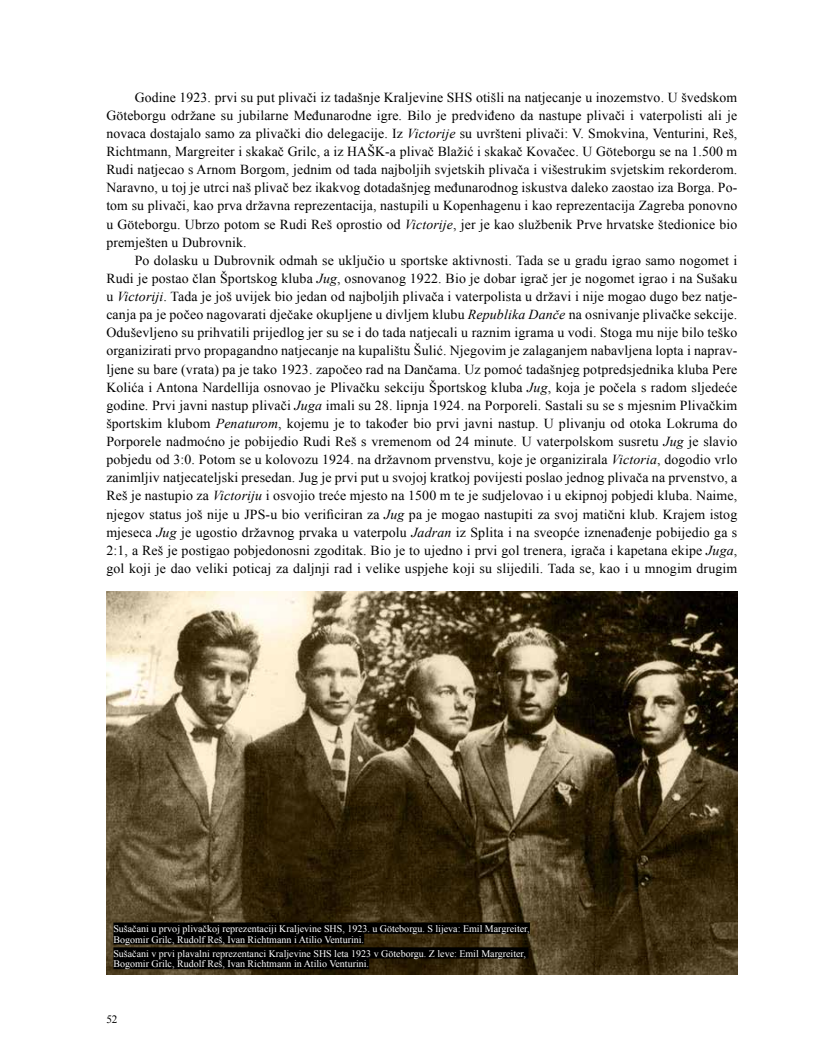
<style>
.page{position:relative;width:833px;height:1063px;background:#fff}
.page>*{position:absolute;margin:0;border:0;box-sizing:border-box;transform-origin:0 0}
.t1{font:13.75px/18.1px "Times New Roman";letter-spacing:.01em;color:#000;text-align:justify}
.t2{font:11.25px "Times New Roman";color:#000}
.t3{font:10px/10.6px "Times New Roman";color:#fff}
.s1{font-style:italic}
</style>
<div class="page">
<img style="left:106px;top:592px;width:631px;height:382px">
<div style="left:113px;top:923px;width:417px;height:11px;background:#000"></div>
<div style="left:113px;top:933px;width:251px;height:11px;background:#000"></div>
<div style="left:113px;top:947px;width:415px;height:12px;background:#000"></div>
<div style="left:113px;top:958px;width:256px;height:11px;background:#000"></div>
<p class="t1" style="left:106px;top:88px;width:632px;text-indent:28px">Godine 1923. prvi su put plivači iz tadašnje Kraljevine SHS otišli na natjecanje u inozemstvo. U švedskom Göteborgu održane su jubilarne Međunarodne igre. Bilo je predviđeno da nastupe plivači i vaterpolisti ali je novaca dostajalo samo za plivački dio delegacije. Iz <span class="s1">Victorije</span> su uvršteni plivači: V. Smokvina, Venturini, Reš, Richtmann, Margreiter i skakač Grilc, a iz HAŠK-a plivač Blažić i skakač Kovačec. U Göteborgu se na 1.500 m Rudi natjecao s Arnom Borgom, jednim od tada najboljih svjetskih plivača i višestrukim svjetskim rekorderom.<br>Naravno, u toj je utrci naš plivač bez ikakvog dotadašnjeg međunarodnog iskustva daleko zaostao iza Borga. Po&shy;tom su plivači, kao prva državna reprezentacija, nastupili u Kopenhagenu i kao reprezentacija Zagreba ponovno u Göteborgu. Ubrzo potom se Rudi Reš oprostio od <span class="s1">Victorije</span>, jer je kao službenik Prve hrvatske štedionice bio premješten u Dubrovnik.</p>
<p class="t1" style="left:106px;top:251px;width:632px;text-indent:28px">Po dolasku u Dubrovnik odmah se uključio u sportske aktivnosti. Tada se u gradu igrao samo nogomet i Rudi je postao član Športskog kluba <span class="s1">Jug</span>, osnovanog 1922. Bio je dobar igrač jer je nogomet igrao i na Sušaku u <span class="s1">Victoriji</span>. Tada je još uvijek bio jedan od najboljih plivača i vaterpolista u državi i nije mogao dugo bez natje&shy;canja pa je počeo nagovarati dječake okupljene u divljem klubu <span class="s1">Republika Danče</span> na osnivanje plivačke sekcije.<br>Oduševljeno su prihvatili prijedlog jer su se i do tada natjecali u raznim igrama u vodi. Stoga mu nije bilo teško organizirati prvo propagandno natjecanje na kupalištu Šulić. Njegovim je zalaganjem nabavljena lopta i naprav&shy;ljene su bare (vrata) pa je tako 1923. započeo rad na Dančama. Uz pomoć tadašnjeg potpredsjednika kluba Pere Kolića i Antona Nardellija osnovao je Plivačku sekciju Športskog kluba <span class="s1">Jug</span>, koja je počela s radom sljedeće godine. Prvi javni nastup plivači <span class="s1">Juga</span> imali su 28. lipnja 1924. na Porporeli. Sastali su se s mjesnim Plivačkim športskim klubom <span class="s1">Penaturom</span>, kojemu je to također bio prvi javni nastup. U plivanju od otoka Lokruma do Porporele nadmoćno je pobijedio Rudi Reš s vremenom od 24 minute. U vaterpolskom susretu <span class="s1">Jug</span> je slavio pobjedu od 3:0. Potom se u kolovozu 1924. na državnom prvenstvu, koje je organizirala <span class="s1">Victoria</span>, dogodio vrlo zanimljiv natjecateljski presedan. Jug je prvi put u svojoj kratkoj povijesti poslao jednog plivača na prvenstvo, a Reš je nastupio za <span class="s1">Victoriju</span> i osvojio treće mjesto na 1500 m te je sudjelovao i u ekipnoj pobjedi kluba. Naime, njegov status još nije u JPS-u bio verificiran za <span class="s1">Jug</span> pa je mogao nastupiti za svoj matični klub. Krajem istog mjeseca <span class="s1">Jug</span> je ugostio državnog prvaka u vaterpolu <span class="s1">Jadran</span> iz Splita i na sveopće iznenađenje pobijedio ga s 2:1, a Reš je postigao pobjedonosni zgoditak. Bio je to ujedno i prvi gol trenera, igrača i kapetana ekipe <span class="s1">Juga</span>, gol koji je dao veliki poticaj za daljnji rad i velike uspjehe koji su slijedili. Tada se, kao i u mnogim drugim</p>
<p class="t3" style="left:113px;top:923px;width:418px">Sušačani u prvoj plivačkoj reprezentaciji Kraljevine SHS, 1923. u Göteborgu. S lijeva: Emil Margreiter,<br>Bogomir Grilc, Rudolf Reš, Ivan Richtmann i Atilio Venturini.</p>
<p class="t3" style="left:113px;top:948px;width:414px">Sušačani v prvi plavalni reprezentanci Kraljevine SHS leta 1923 v Göteborgu. Z leve: Emil Margreiter,<br>Bogomir Grilc, Rudolf Reš, Ivan Richtmann in Atilio Venturini.</p>
<p class="t2" style="left:106px;top:1011px;width:13px">52</p>
</div>
